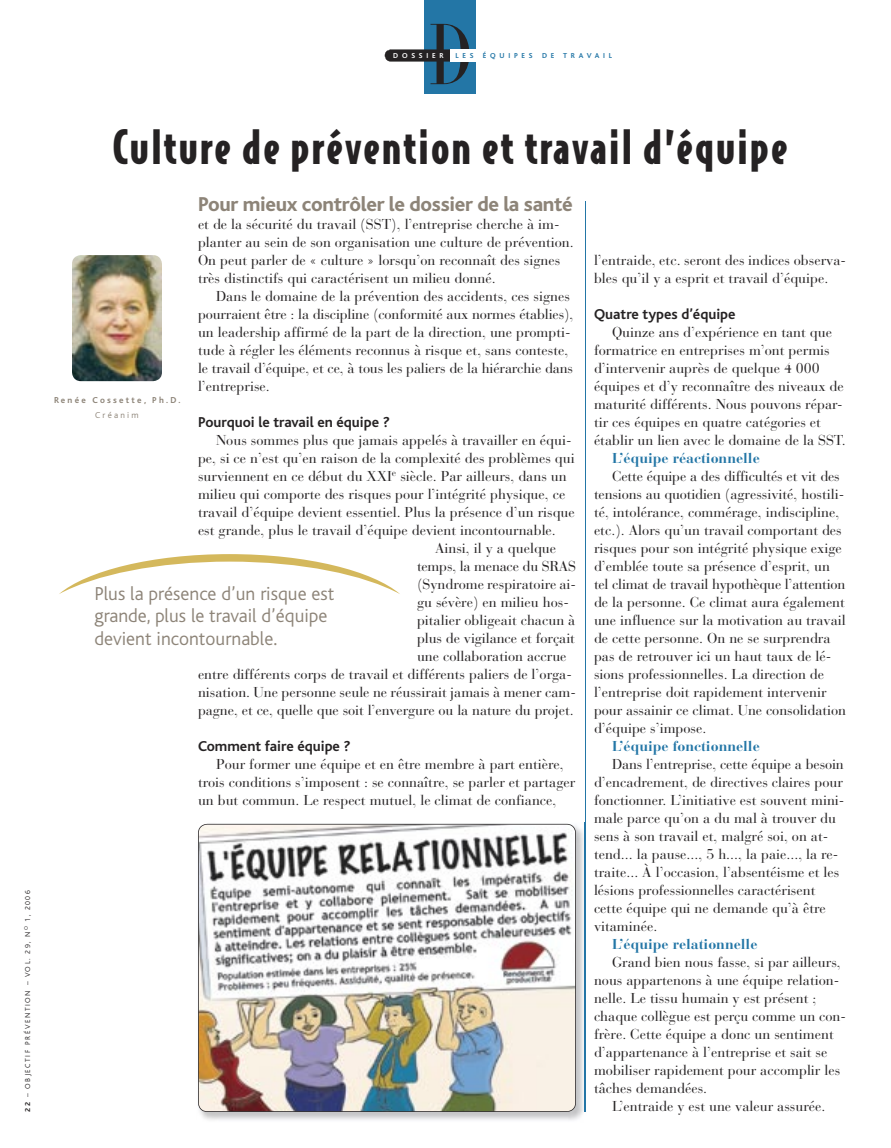
<style>
.page{position:relative;width:891px;height:1148px;background:#fff}
.page>*{position:absolute;margin:0;border:0;box-sizing:border-box;transform-origin:0 0}
.t1{font:900 45px "Bodega Sans";letter-spacing:.05em;color:#252223}
.t2{font:800 21px "Bliss";letter-spacing:-.015em;color:#8d8478}
.t3{font:300 19.5px/22.5px "Bliss";color:#8d8478}
.t4{font:700 15px "Bliss";color:#252223}
.t5{font:14.25px/18px "Bauer Bodoni";color:#252223}
.t6{font:700 14.25px "Bauer Bodoni";color:#2376a6}
.t7{font:700 9px "Bliss";letter-spacing:.25em;color:#8d8478}
.t8{font:300 9px "Bliss";letter-spacing:.25em;color:#8d8478}
.t9{font:300 7.5px "Bliss";letter-spacing:.2em;color:#252223}
.t10{font:700 7.5px "Bliss";letter-spacing:.5em;color:#2376a6}
.t11{font:700 7.5px "Bliss";letter-spacing:.5em;color:#fff}
.s1{font-weight:700}
</style>
<div class="page">
<div style="left:424px;top:0;width:52px;height:93px;background:#2376a6"></div>
<hr style="left:585px;top:201px;width:1px;height:910px;background:#2376a6">
<svg style="left:385px;top:24px;width:84px;height:60px"></svg>
<div style="left:450px;top:50px;width:29px;height:12px;background:#fff"></div>
<svg style="left:59px;top:554px;width:341px;height:40px"></svg>
<img style="left:72px;top:255px;width:90px;height:126px">
<img style="left:200px;top:822px;width:386px;height:298px">
<img style="left:585px;top:822px;width:1px;height:289px">
<img style="left:198px;top:823px;width:378px;height:289px">
<p class="t11" style="left:393px;top:51px;width:52px">DOSSIER</p>
<p class="t10" style="left:456px;top:51px;width:158px">LES ÉQUIPES DE TRAVAIL</p>
<p class="t9" style="left:24px;top:1112px;width:223px;rotate:-90deg"><span class="s1">22</span> – OBJECTIF PRÉVENTION – VOL. 29, N<sup>O</sup> 1, 2006</p>
<h1 class="t1" style="left:113px;top:117px;width:676px">Culture de prévention et travail d’équipe</h1>
<h2 class="t2" style="left:198px;top:193px;width:376px">Pour mieux contrôler le dossier de la santé</h2>
<p class="t5" style="left:198px;top:215px;width:377px">et de la sécurité du travail (SST), l’entreprise cherche à im&shy;planter au sein de son organisation une culture de prévention.<br>On peut parler de « culture » lorsqu’on reconnaît des signes très distinctifs qui caractérisent un milieu donné.</p>
<p class="t5" style="left:198px;top:287px;width:377px;text-indent:18px">Dans le domaine de la prévention des accidents, ces signes pourraient être : la discipline (conformité aux normes établies), un leadership affirmé de la part de la direction, une prompti&shy;tude à régler les éléments reconnus à risque et, sans conteste, le travail d’équipe, et ce, à tous les paliers de la hiérarchie dans l’entreprise.</p>
<p class="t4" style="left:198px;top:414px;width:193px">Pourquoi le travail en équipe ?</p>
<p class="t5" style="left:216px;top:431px;width:357px">Nous sommes plus que jamais appelés à travailler en équi-</p>
<p class="t5" style="left:198px;top:449px;width:378px">pe, si ce n’est qu’en raison de la complexité des problèmes qui</p>
<p class="t5" style="left:198px;top:467px;width:370px">surviennent en ce début du XXI<sup>e</sup> siècle. Par ailleurs, dans un</p>
<p class="t5" style="left:198px;top:485px;width:369px">milieu qui comporte des risques pour l’intégrité physique, ce</p>
<p class="t5" style="left:198px;top:503px;width:378px">travail d’équipe devient essentiel. Plus la présence d’un risque</p>
<p class="t5" style="left:198px;top:521px;width:359px">est grande, plus le travail d’équipe devient incontournable.</p>
<p class="t5" style="left:435px;top:539px;width:123px">Ainsi, il y a quelque</p>
<p class="t5" style="left:417px;top:557px;width:161px">temps, la menace du SRAS</p>
<p class="t5" style="left:417px;top:575px;width:161px">(Syndrome respiratoire ai-</p>
<p class="t5" style="left:417px;top:593px;width:153px">gu sévère) en mi lieu hos-</p>
<p class="t5" style="left:417px;top:611px;width:160px">pitalier obligeait chacun à</p>
<p class="t5" style="left:417px;top:629px;width:160px">plus de vigilance et forçait</p>
<p class="t5" style="left:417px;top:647px;width:151px">une collaboration accrue</p>
<p class="t5" style="left:198px;top:665px;width:375px">entre différents corps de travail et différents paliers de l’orga-</p>
<p class="t5" style="left:198px;top:683px;width:379px">ni sa tion. Une personne seule ne réussirait jamais à mener cam-</p>
<p class="t5" style="left:198px;top:701px;width:377px">pagne, et ce, quelle que soit l’en vergure ou la nature du projet.</p>
<p class="t4" style="left:198px;top:738px;width:154px">Comment faire équipe ?</p>
<p class="t5" style="left:198px;top:755px;width:379px;text-indent:18px">Pour former une équipe et en être membre à part entière, trois conditions s’imposent : se connaître, se parler et partager un but commun. Le respect mutuel, le climat de confiance,</p>
<p class="t7" style="left:54px;top:395px;width:128px">Renée Cossette, Ph.D.</p>
<p class="t8" style="left:95px;top:410px;width:45px">Créanim</p>
<h3 class="t3" style="left:94px;top:582px;width:242px">Plus la présence d’un risque est grande, plus le travail d’équipe devient incontournable.</h3>
<p class="t5" style="left:594px;top:251px;width:254px">l’entraide, etc. seront des indices observa&shy;bles qu’il y a esprit et travail d’équipe.</p>
<p class="t4" style="left:594px;top:306px;width:143px">Quatre types d’équipe</p>
<p class="t5" style="left:594px;top:323px;width:253px;text-indent:18px">Quinze ans d’expérience en tant que formatrice en entreprises m’ont permis d’intervenir auprès de quelque 4 000 équipes et d’y reconnaître des niveaux de maturité différents. Nous pouvons répar&shy;tir ces équipes en quatre catégories et établir un lien avec le domaine de la SST.</p>
<p class="t6" style="left:612px;top:449px;width:149px">L’équipe réactionnelle</p>
<p class="t5" style="left:594px;top:467px;width:253px;text-indent:18px">Cette équipe a des difficultés et vit des tensions au quotidien (agressivité, hostili&shy;té, intolérance, commérage, indiscipline, etc.). Alors qu’un travail comportant des risques pour son intégrité physique exige d’emblée toute sa présence d’esprit, un tel climat de travail hypothèque l’attention de la personne. Ce climat aura également une influence sur la motivation au travail de cette personne. On ne se surprendra pas de retrouver ici un haut taux de lé&shy;sions professionnelles. La direction de l’entreprise doit rapidement intervenir pour assainir ce climat. Une consolidation d’équipe s’impose.</p>
<p class="t6" style="left:612px;top:737px;width:149px">L’équipe fonctionnelle</p>
<p class="t5" style="left:594px;top:755px;width:252px;text-indent:18px">Dans l’entreprise, cette équipe a besoin d’encadrement, de directives claires pour fonctionner. L’initiative est souvent mini&shy;male parce qu’on a du mal à trouver du sens à son travail et, malgré soi, on at&shy;tend... la pause..., 5 h..., la paie..., la re&shy;traite... À l’occasion, l’absentéisme et les lésions professionnelles caractérisent cette équipe qui ne demande qu’à être vitaminée.</p>
<p class="t6" style="left:612px;top:935px;width:147px">L’équipe relationnelle</p>
<p class="t5" style="left:594px;top:953px;width:253px;text-indent:18px">Grand bien nous fasse, si par ailleurs, nous appartenons à une équipe relation&shy;nelle. Le tissu humain y est présent ; chaque collègue est perçu comme un con&shy;frère. Cette équipe a donc un sentiment d’appartenance à l’entreprise et sait se mobiliser rapidement pour accomplir les tâches demandées.</p>
<p class="t5" style="left:612px;top:1097px;width:215px">L’entraide y est une valeur assurée.</p>
</div>
